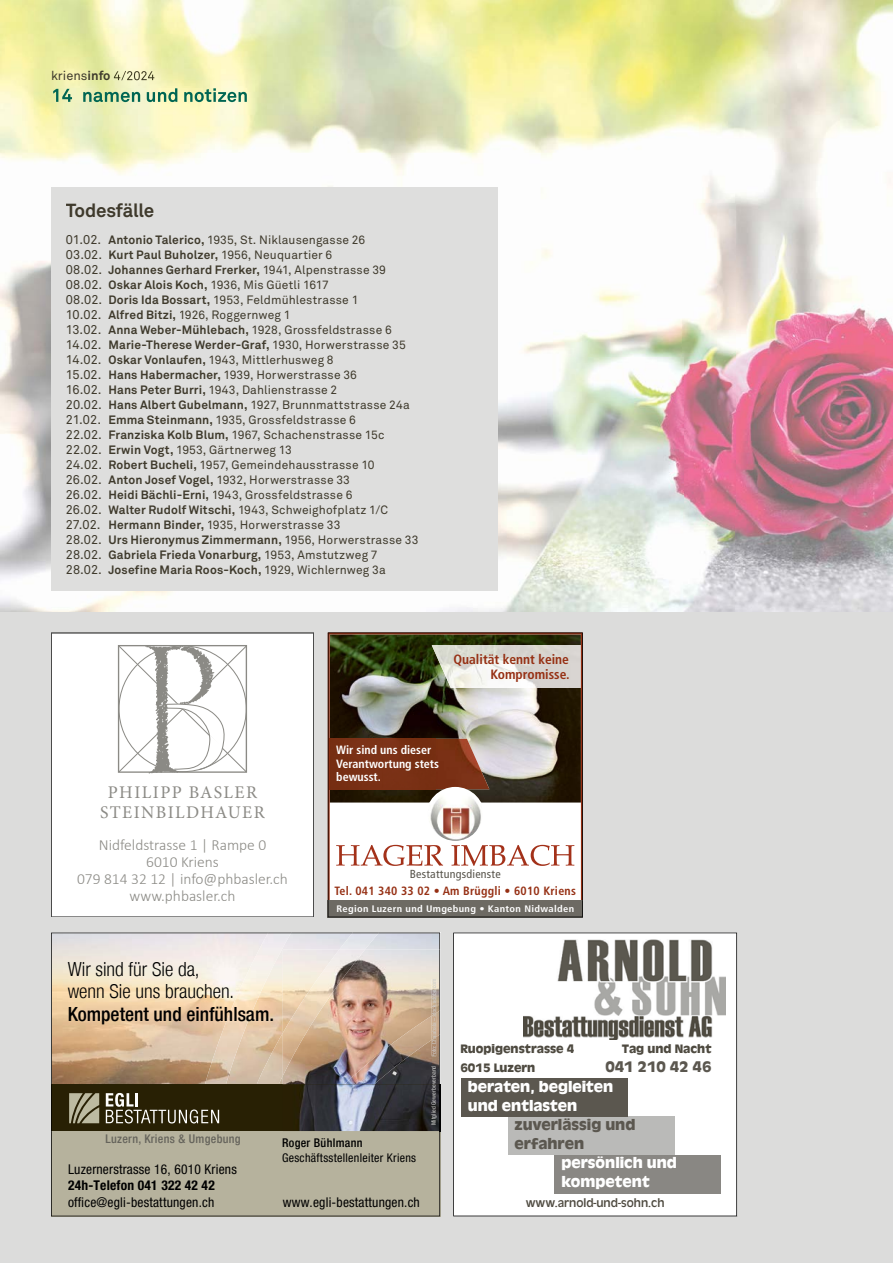
<style>
.page{position:relative;width:893px;height:1263px;background:#fff}
.page>*{position:absolute;margin:0;border:0;box-sizing:border-box;transform-origin:0 0}
.t1{font:300 condensed 19.5px/22.5px "Helvetica Neue LT";color:#000}
.t2{font:500 condensed 19.5px "Helvetica Neue LT";color:#000}
.t3{font:700 18.75px "Akkurat Pro";letter-spacing:-.01em;color:#3f3a2c}
.t4{font:17.85px/20.9px "Minion Pro";letter-spacing:.08em;color:#8b8a85;text-align:center}
.t5{font:700 15.9px/19px "Antique Oli";color:#fff}
.t6{font:700 15.9px/19px "Antique Oli";color:#5b574f}
.t7{font:300 15.6px/17.9px "Calibri";letter-spacing:.005em;color:#8b8a85;text-align:center}
.t8{font:300 15.45px/17px "Calibri";color:#8b8a85;text-align:center}
.t9{font:13.5px "Helvetica Neue LT 57 Cn";letter-spacing:.015em;color:#000}
.t10{font:700 condensed 13.5px/15px "Frutiger LT";color:#963014;text-align:right}
.t11{font:13.5px "Helvetica Neue LT 77 Bd Cn";letter-spacing:.015em;color:#000}
.t12{font:700 12.75px "Antique Oli";color:#4e4a40}
.t13{font:12.75px "Antique Oli";color:#4e4a40}
.t14{font:12.75px "Akkurat Pro";color:#3e3a2c}
.t15{font:12px/15px "Akkurat Pro";letter-spacing:.015em;color:#3f3a2c}
.t16{font:700 condensed 12px/13.5px "Frutiger LT";color:#fff}
.t17{font:700 condensed 12px "Frutiger LT";letter-spacing:.02em;color:#963014}
.t18{font:12px "Helvetica Neue LT 57 Cn";letter-spacing:.025em;color:#000}
.t19{font:500 condensed 12px "Helvetica Neue LT";letter-spacing:.025em;color:#66645c}
.t20{font:500 condensed 12px "Helvetica Neue LT";letter-spacing:.025em;color:#000}
.t21{font:condensed 11.7px "Frutiger LT";letter-spacing:.02em;color:#57544b}
.t22{font:700 condensed 9.45px "Frutiger LT";letter-spacing:.03em;color:#fff;scale:1.11 1}
.t23{font:condensed 6px "Helvetica Neue LT Std";letter-spacing:.02em;color:#d1d1cf}
.s1{font-weight:700}
.s2{font-size:12.75px}
</style>
<div class="page">
<img style="left:0;top:0;width:840px;height:153px">
<img style="left:840px;top:0;width:53px;height:612px">
<img style="left:735px;top:153px;width:106px;height:459px">
<img style="left:0;top:261px;width:52px;height:351px">
<img style="left:497px;top:204px;width:186px;height:306px">
<img style="left:683px;top:204px;width:53px;height:408px">
<img style="left:473px;top:510px;width:210px;height:102px">
<div style="left:0;top:612px;width:893px;height:651px;background:#dcdcdb"></div>
<div style="left:51px;top:187px;width:446px;height:404px;background:#dededd"></div>
<div style="left:51px;top:1084px;width:389px;height:47px;background:#282004"></div>
<svg style="left:106px;top:1093px;width:113px;height:30px"></svg>
<svg style="left:69px;top:1093px;width:30px;height:30px"></svg>
<img style="left:283px;top:1084px;width:157px;height:47px">
<div style="left:51px;top:1131px;width:389px;height:85px;background:#b6b29d"></div>
<img style="left:51px;top:932px;width:389px;height:152px">
<svg style="left:352px;top:932px;width:27px;height:1px"></svg>
<svg style="left:268px;top:932px;width:23px;height:1px"></svg>
<hr style="left:51px;top:1084px;width:1px;height:47px;background:#000">
<svg style="left:439px;top:1010px;width:1px;height:25px"></svg>
<svg style="left:328px;top:632px;width:255px;height:268px"></svg>
<div style="left:328px;top:900px;width:255px;height:17px;background:#6d6a63"></div>
<svg style="left:453px;top:932px;width:284px;height:284px;fill:#fff"></svg>
<svg style="left:51px;top:633px;width:263px;height:284px;fill:#fff"></svg>
<img style="left:114px;top:71px;width:40px;height:9px">
<img style="left:53px;top:88px;width:194px;height:14px">
<p class="t14" style="left:51px;top:68px;width:61px">kriens<span class="s1">info</span></p>
<h2 class="t3" style="left:66px;top:199px;width:90px">Todesfälle</h2>
<p class="t15" style="left:66px;top:232px;width:354px"><span class="s2">01.02.</span> <span class="s1">Antonio Talerico,</span> 1935, St. Niklausengasse 26<br><span class="s2">03.02.</span> <span class="s1">Kurt Paul Buholzer,</span> 1956, Neuquartier 6<br><span class="s2">08.02.</span> <span class="s1">Johannes Gerhard Frerker,</span> 1941, Alpenstrasse 39<br><span class="s2">08.02.</span> <span class="s1">Oskar Alois Koch,</span> 1936, Mis Güetli 1617<br><span class="s2">08.02.</span> <span class="s1">Doris Ida Bossart,</span> 1953, Feldmühlestrasse 1<br><span class="s2">10.02.</span> <span class="s1">Alfred Bitzi,</span> 1926, Roggernweg 1<br><span class="s2">13.02.</span> <span class="s1">Anna Weber-Mühlebach,</span> 1928, Grossfeldstrasse 6<br><span class="s2">14.02.</span> <span class="s1">Marie-Therese Werder-Graf,</span> 1930, Horwerstrasse 35<br><span class="s2">14.02.</span> <span class="s1">Oskar Vonlaufen,</span> 1943, Mittlerhusweg 8<br><span class="s2">15.02.</span> <span class="s1">Hans Habermacher,</span> 1939, Horwerstrasse 36<br><span class="s2">16.02.</span> <span class="s1">Hans Peter Burri,</span> 1943, Dahlienstrasse 2<br><span class="s2">20.02.</span> <span class="s1">Hans Albert Gubelmann,</span> 1927, Brunnmattstrasse 24a <span class="s2">21.02.</span> <span class="s1">Emma Steinmann,</span> 1935, Grossfeldstrasse 6<br><span class="s2">22.02.</span> <span class="s1">Franziska Kolb Blum,</span> 1967, Schachenstrasse 15c <span class="s2">22.02.</span> <span class="s1">Erwin Vogt,</span> 1953, Gärtnerweg 13<br><span class="s2">24.02.</span> <span class="s1">Robert Bucheli,</span> 1957, Gemeindehausstrasse 10<br><span class="s2">26.02.</span> <span class="s1">Anton Josef Vogel,</span> 1932, Horwerstrasse 33<br><span class="s2">26.02.</span> <span class="s1">Heidi Bächli-Erni,</span> 1943, Grossfeldstrasse 6<br><span class="s2">26.02.</span> <span class="s1">Walter Rudolf Witschi,</span> 1943, Schweighofplatz 1/C <span class="s2">27.02.</span> <span class="s1">Hermann Binder,</span> 1935, Horwerstrasse 33<br><span class="s2">28.02.</span> <span class="s1">Urs Hieronymus Zimmermann,</span> 1956, Horwerstrasse 33<br><span class="s2">28.02.</span> <span class="s1">Gabriela Frieda Vonarburg,</span> 1953, Amstutzweg 7<br><span class="s2">28.02.</span> <span class="s1">Josefine Maria Roos-Koch,</span> 1929, Wichlernweg 3a</p>
<p class="t10" style="left:453px;top:652px;width:118px">Qualität kennt keine<br>Kompromisse.</p>
<p class="t16" style="left:336px;top:743px;width:104px">Wir sind uns dieser<br>Verantwortung stets bewusst.</p>
<h3 class="t4" style="left:100px;top:781px;width:166px">PHILIPP BASLER<br>STEINBILDHAUER</h3>
<h3 class="t7" style="left:99px;top:841px;width:168px">Nidfeldstrasse 1 / Rampe 0<br>6010 Kriens</h3>
<h3 class="t7" style="left:137px;top:885px;width:92px">079 814 32 12</h3>
<p class="t8" style="left:77px;top:836px;width:212px">Nidfeldstrasse 1 | Rampe 0<br>6010 Kriens<br>079 814 32 12 | info@phbasler.ch www.phbasler.ch</p>
<h1 class="t1" style="left:68px;top:957px;width:168px">Wir sind für Sie da, wenn Sie uns brauchen.</h1>
<h1 class="t2" style="left:68px;top:1002px;width:208px">Kompetent und einfühlsam.</h1>
<p class="t21" style="left:410px;top:867px;width:92px">Bestattungsdienste</p>
<p class="t17" style="left:335px;top:883px;width:243px">Tel. 041 340 33 02 • Am Brüggli • 6010 Kriens</p>
<p class="t22" style="left:336px;top:903px;width:216px">Region Luzern und Umgebung • Kanton Nidwalden</p>
<p class="t19" style="left:105px;top:1132px;width:137px">Luzern, Kriens &amp; Umgebung</p>
<p class="t9" style="left:68px;top:1161px;width:170px">Luzernerstrasse 16, 6010 Kriens</p>
<p class="t11" style="left:68px;top:1177px;width:148px">24h-Telefon 041 322 42 42</p>
<p class="t9" style="left:68px;top:1194px;width:148px">office@egli-bestattungen.ch</p>
<p class="t20" style="left:282px;top:1135px;width:82px">Roger Bühlmann</p>
<p class="t18" style="left:282px;top:1150px;width:136px">Geschäftsstellenleiter Kriens</p>
<p class="t9" style="left:283px;top:1194px;width:139px">www.egli-bestattungen.ch</p>
<p class="t23" style="left:430px;top:1125px;width:61px;rotate:-90deg">Mitglied Gewerbeverband</p>
<p class="t12" style="left:460px;top:1043px;width:116px">Ruopigenstrasse 4</p>
<p class="t12" style="left:622px;top:1043px;width:91px">Tag und Nacht</p>
<p class="t12" style="left:460px;top:1062px;width:76px">6015 Luzern</p>
<h3 class="t6" style="left:605px;top:1058px;width:108px">041 210 42 46</h3>
<h3 class="t5" style="left:468px;top:1077px;width:147px">beraten, begleiten und entlasten</h3>
<h3 class="t6" style="left:514px;top:1116px;width:122px">zuverlässig und erfahren</h3>
<h3 class="t5" style="left:561px;top:1154px;width:117px">persönlich und kompetent</h3>
<p class="t13" style="left:526px;top:1195px;width:140px">www.arnold-und-sohn.ch</p>
</div>
